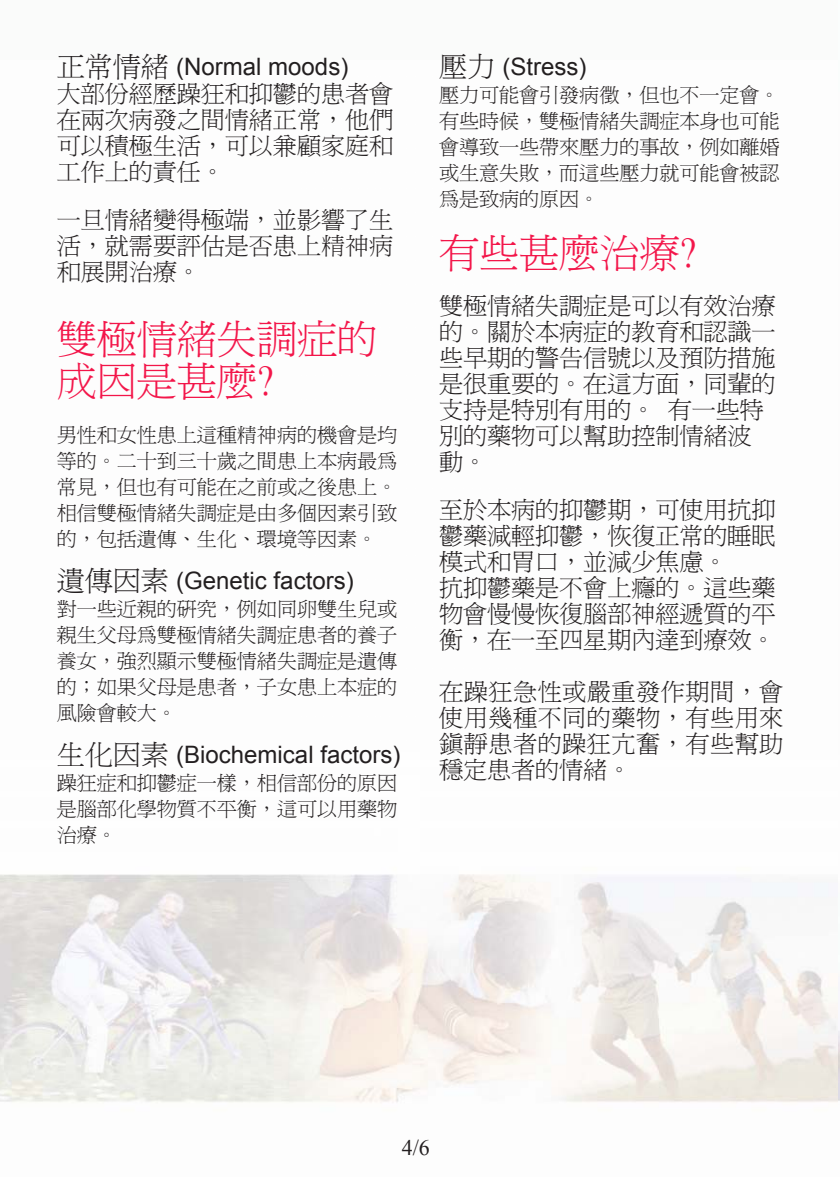
<style>
.page{position:relative;width:840px;height:1191px;background:#fff}
.page>*{position:absolute;margin:0;border:0;box-sizing:border-box;transform-origin:0 0}
.t1{font:40px/42px "P Ming Li U";color:#f3164a}
.t2{font:24px/26px "P Ming Li U";color:#231f20;text-align:justify}
.t3{font:24px "Arial";color:#231f20}
.t4{font:22px "Times New Roman";color:#231f20}
.t5{font:20px/26px "P Ming Li U";color:#231f20;text-align:justify}
.s1{font-family:"P Ming Li U";font-size:28px}
</style>
<div class="page">
<div style="left:0;top:0;width:839px;height:134px;background:#f8f9f7"></div>
<img style="left:0;top:874px;width:838px;height:229px">
<hr style="left:839px;top:0;width:1px;height:133px;background:#f8f9f7">
<hr style="left:838px;top:0;width:1px;height:1176px;background:#fafdfc">
<img style="left:838px;top:1031px;width:1px;height:70px">
<p class="t3" style="left:57px;top:50px;width:293px"><span class="s1">正常情緒</span> (Normal moods)</p>
<p class="t2" style="left:57px;top:80px;width:337px">大部份經歷躁狂和抑鬱的患者會在兩次病發之間情緒正常，他們可以積極生活，可以兼顧家庭和工作上的責任。</p>
<p class="t2" style="left:57px;top:206px;width:337px">一旦情緒變得極端，並影響了生活，就需要評估是否患上精神病和展開治療。</p>
<p class="t1" style="left:57px;top:317px;width:321px">雙極情緒失調症的成因是甚麼?</p>
<p class="t5" style="left:57px;top:421px;width:341px">男性和女性患上這種精神病的機會是均等的。二十到三十歲之間患上本病最為常見，但也有可能在之前或之後患上。相信雙極情緒失調症是由多個因素引致的，包括遺傳、生化、環境等因素。</p>
<p class="t3" style="left:57px;top:564px;width:298px"><span class="s1">遺傳因素</span> (Genetic factors)</p>
<p class="t5" style="left:57px;top:595px;width:341px">對一些近親的研究，例如同卵雙生兒或親生父母為雙極情緒失調症患者的養子養女，強烈顯示雙極情緒失調症是遺傳的；如果父母是患者，子女患上本症的風險會較大。</p>
<p class="t3" style="left:57px;top:738px;width:345px"><span class="s1">生化因素</span> (Biochemical factors)</p>
<p class="t5" style="left:57px;top:769px;width:341px">躁狂症和抑鬱症一樣，相信部份的原因是腦部化學物質不平衡，這可以用藥物治療。</p>
<p class="t3" style="left:439px;top:50px;width:149px"><span class="s1">壓力</span> (Stress)</p>
<p class="t5" style="left:439px;top:81px;width:341px">壓力可能會引發病徵，但也不一定會。有些時候，雙極情緒失調症本身也可能會導致一些帶來壓力的事故，例如離婚或生意失敗，而這些壓力就可能會被認為是致病的原因。</p>
<p class="t1" style="left:439px;top:231px;width:258px">有些甚麼治療?</p>
<p class="t2" style="left:439px;top:292px;width:337px;text-align:left">雙極情緒失調症是可以有效治療的。關於本病症的教育和認識一些早期的警告信號以及預防措施是很重要的。在這方面，同輩的支持是特別有用的。 有一些特別的藥物可以幫助控制情緒波動。</p>
<p class="t2" style="left:439px;top:496px;width:337px">至於本病的抑鬱期，可使用抗抑鬱藥減輕抑鬱，恢復正常的睡眠模式和胃口，並減少焦慮。</p>
<p class="t2" style="left:439px;top:574px;width:337px">抗抑鬱藥是不會上癮的。這些藥物會慢慢恢復腦部神經遞質的平衡，在一至四星期內達到療效。</p>
<p class="t2" style="left:439px;top:678px;width:345px">在躁狂急性或嚴重發作期間，會使用幾種不同的藥物，有些用來鎮靜患者的躁狂亢奮，有些幫助穩定患者的情緒。</p>
<p class="t4" style="left:401px;top:1132px;width:30px">4/6</p>
</div>
